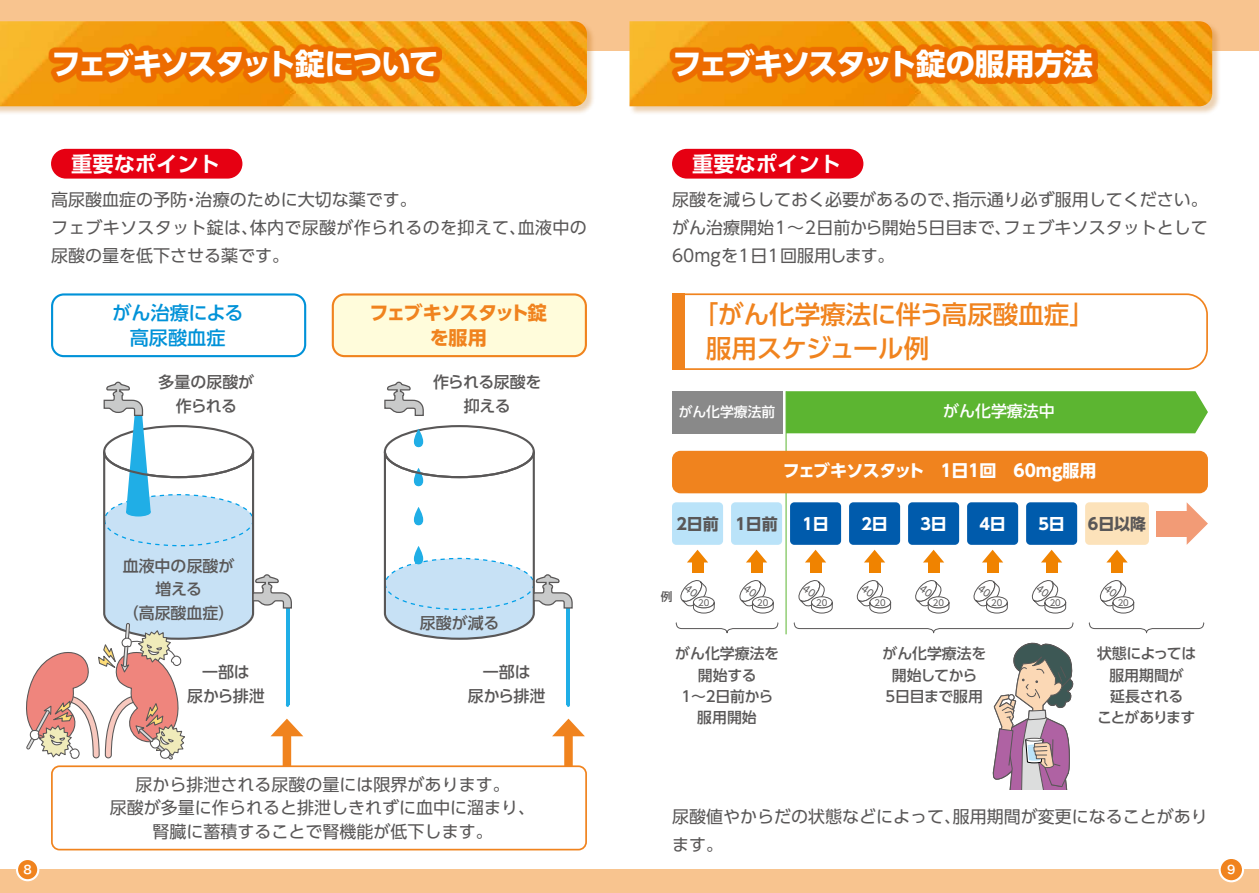
<style>
.page{position:relative;width:1259px;height:893px;background:#fff}
.page>*{position:absolute;margin:0;border:0;box-sizing:border-box;transform-origin:0 0}
.t1{font:700 29.7px "UD Shin Go Pro";letter-spacing:-.065em;color:#fff}
.t2{font:500 25.5px/34px "UD Shin Go Pro";color:#f0831e}
.t3{font:700 21.3px "UD Shin Go Pro De";color:#fff}
.t4{font:700 19.2px/25.5px "UD Shin Go Pro";letter-spacing:-.04em;color:#f0831e;text-align:center}
.t5{font:500 19.2px/25.5px "UD Shin Go Pro";color:#0092d8;text-align:center}
.t6{font:16.95px/27.6px "UD Shin Go Pro";color:#595757}
.t7{font:700 16.95px "UD Shin Go Pro";letter-spacing:-.04em;color:#fff}
.t8{font:500 15.9px/23.4px "UD Shin Go Pro";color:#595757;text-align:center}
.t9{font:500 15.9px/23.4px "UD Shin Go Pro";letter-spacing:-.035em;color:#595757;text-align:center}
.t10{font:700 15.9px "UD Shin Go Pro";letter-spacing:-.005em;color:#595757}
.t11{font:700 15.9px "UD Shin Go Pro";letter-spacing:-.005em;color:#fff}
.t12{font:500 15.9px "UD Shin Go Pro";color:#fff}
.t13{font:500 14.85px/21.3px "UD Shin Go Pro";letter-spacing:-.01em;color:#595757;text-align:center}
.t14{font:500 13.8px "UD Shin Go Pro";color:#fff}
.t15{font:11.7px "Hira Kaku Std N W6";color:#fff}
.t16{font:500 11.7px "UD Shin Go Pro";color:#595757}
.t17{font:8.55px "UD Shin Go Pro";color:#595757}
</style>
<div class="page">
<div style="left:0;top:0;width:1259px;height:51px;background:#f8c48f"></div>
<div style="left:0;top:870px;width:1259px;height:23px;background:#f8c48f"></div>
<div style="left:17px;top:859px;width:21px;height:21px;background:#f0831e;border-radius:50%"></div>
<div style="left:16px;top:858px;width:23px;height:23px;border:2px solid #fff;border-radius:50%"></div>
<div style="left:1219px;top:858px;width:24px;height:23px;background:#f0831e;border-radius:50%"></div>
<div style="left:1218px;top:857px;width:26px;height:25px;border:2px solid #fff;border-radius:50%"></div>
<div style="left:0;top:21px;width:595px;height:94px;background:#bd6600;opacity:.3"></div>
<img style="left:0;top:21px;width:587px;height:85px">
<div style="left:629px;top:21px;width:592px;height:94px;background:#bd6600;opacity:.3"></div>
<img style="left:629px;top:21px;width:583px;height:85px">
<svg style="left:48px;top:43px;width:394px;height:41px;background:#ee7804"></svg>
<svg style="left:669px;top:43px;width:429px;height:41px;background:#ee7503"></svg>
<hr style="left:566px;top:608px;width:4px;height:97px;background:#20aee6">
<svg style="left:384px;top:381px;width:40px;height:35px"></svg>
<svg style="left:383px;top:429px;width:190px;height:211px"></svg>
<hr style="left:785px;top:391px;width:1px;height:243px;background:#5cb531">
<div style="left:672px;top:502px;width:51px;height:43px;background:#bae3f9;border-radius:4px"></div>
<div style="left:1026px;top:502px;width:51px;height:43px;background:#005bac;border-radius:4px"></div>
<div style="left:967px;top:502px;width:51px;height:43px;background:#005bac;border-radius:4px"></div>
<div style="left:908px;top:502px;width:51px;height:43px;background:#005bac;border-radius:4px"></div>
<div style="left:849px;top:502px;width:51px;height:43px;background:#005bac;border-radius:4px"></div>
<div style="left:790px;top:502px;width:51px;height:43px;background:#005bac;border-radius:4px"></div>
<div style="left:731px;top:502px;width:51px;height:43px;background:#bae3f9;border-radius:4px"></div>
<div style="left:1085px;top:502px;width:64px;height:43px;background:#fce2ba;border-radius:4px"></div>
<div style="left:1157px;top:511px;width:34px;height:25px;background:#f29b76"></div>
<div style="left:672px;top:451px;width:536px;height:42px;background:#f0831e;border-radius:9px"></div>
<svg style="left:1186px;top:502px;width:22px;height:43px"></svg>
<div style="left:786px;top:391px;width:422px;height:42px;background:#5cb531"></div>
<div style="left:672px;top:391px;width:110px;height:42px;background:#898989"></div>
<div style="left:691px;top:559px;width:12px;height:14px;background:#f08300"></div>
<svg style="left:687px;top:550px;width:21px;height:12px"></svg>
<div style="left:750px;top:559px;width:12px;height:14px;background:#f08300"></div>
<svg style="left:746px;top:550px;width:21px;height:12px"></svg>
<div style="left:809px;top:559px;width:12px;height:14px;background:#f08300"></div>
<svg style="left:805px;top:550px;width:21px;height:12px"></svg>
<div style="left:868px;top:559px;width:12px;height:14px;background:#f08300"></div>
<svg style="left:864px;top:550px;width:21px;height:12px"></svg>
<div style="left:927px;top:559px;width:12px;height:14px;background:#f08300"></div>
<svg style="left:923px;top:550px;width:21px;height:12px"></svg>
<div style="left:986px;top:559px;width:12px;height:14px;background:#f08300"></div>
<svg style="left:982px;top:550px;width:21px;height:12px"></svg>
<div style="left:1045px;top:559px;width:12px;height:14px;background:#f08300"></div>
<svg style="left:1041px;top:550px;width:21px;height:12px"></svg>
<div style="left:1111px;top:559px;width:12px;height:14px;background:#f08300"></div>
<svg style="left:1107px;top:550px;width:20px;height:12px"></svg>
<svg style="left:793px;top:622px;width:280px;height:12px"></svg>
<svg style="left:675px;top:622px;width:103px;height:12px"></svg>
<svg style="left:1088px;top:622px;width:116px;height:12px"></svg>
<svg style="left:992px;top:642px;width:82px;height:148px"></svg>
<svg style="left:672px;top:293px;width:536px;height:77px"></svg>
<div style="left:283px;top:729px;width:8px;height:61px;background:#f0831e"></div>
<div style="left:564px;top:729px;width:9px;height:61px;background:#f0831e"></div>
<svg style="left:552px;top:719px;width:33px;height:17px"></svg>
<div style="left:52px;top:766px;width:534px;height:84px;background:#fff;border-radius:8px"></div>
<div style="left:51px;top:765px;width:536px;height:85px;border:2px solid #f0831e;border-radius:8px"></div>
<div style="left:51px;top:149px;width:191px;height:30px;background:#e60012;border-radius:15px"></div>
<div style="left:672px;top:149px;width:191px;height:30px;background:#e60012;border-radius:15px"></div>
<div style="left:333px;top:294px;width:253px;height:62px;background:#fffcdb;border-radius:12px"></div>
<div style="left:332px;top:293px;width:255px;height:64px;border:2px solid #f0831e;border-radius:12px"></div>
<div style="left:51px;top:293px;width:255px;height:64px;border:2px solid #0092d8;border-radius:12px"></div>
<svg style="left:26px;top:381px;width:277px;height:380px"></svg>
<svg style="left:1099px;top:580px;width:35px;height:34px"></svg>
<svg style="left:1031px;top:580px;width:35px;height:34px"></svg>
<svg style="left:973px;top:580px;width:35px;height:34px"></svg>
<svg style="left:915px;top:580px;width:34px;height:34px"></svg>
<svg style="left:856px;top:580px;width:35px;height:34px"></svg>
<svg style="left:798px;top:580px;width:35px;height:34px"></svg>
<svg style="left:739px;top:580px;width:35px;height:34px"></svg>
<svg style="left:680px;top:580px;width:35px;height:34px"></svg>
<h1 class="t1" style="left:51px;top:40px;width:389px">フェブキソスタット錠について</h1>
<h1 class="t1" style="left:672px;top:40px;width:423px">フェブキソスタット錠の服用方法</h1>
<p class="t3" style="left:71px;top:146px;width:150px">重要なポイント</p>
<p class="t3" style="left:692px;top:146px;width:150px">重要なポイント</p>
<p class="t6" style="left:51px;top:186px;width:537px">高尿酸血症の予防・治療のために大切な薬です。<br>フェブキソスタット錠は、体内で尿酸が作られるのを抑えて、血液中の尿酸の量を低下させる薬です。</p>
<p class="t6" style="left:672px;top:186px;width:537px;text-align:justify">尿酸を減らしておく必要があるので、指示通り必ず服用してください。がん治療開始1～2日前から開始5日目まで、フェブキソスタットとして60mgを1日1回服用します。</p>
<h2 class="t2" style="left:706px;top:297px;width:390px;text-indent:-13px">「がん化学療法に伴う高尿酸血症」服用スケジュール例</h2>
<p class="t5" style="left:112px;top:299px;width:133px">がん治療による高尿酸血症</p>
<p class="t4" style="left:369px;top:299px;width:179px">フェブキソスタット錠を服用</p>
<p class="t8" style="left:158px;top:370px;width:97px">多量の尿酸が作られる</p>
<p class="t8" style="left:123px;top:554px;width:113px">血液中の尿酸が増える<br>（高尿酸血症）</p>
<p class="t8" style="left:187px;top:660px;width:79px">一部は<br>尿から排泄</p>
<p class="t9" style="left:433px;top:370px;width:110px">作られる尿酸を抑える</p>
<p class="t8" style="left:420px;top:611px;width:81px">尿酸が減る</p>
<p class="t8" style="left:468px;top:660px;width:79px">一部は<br>尿から排泄</p>
<p class="t6" style="left:110px;top:772px;width:427px;line-height:23.4px;text-align:center">尿から排泄される尿酸の量には限界があります。<br>尿酸が多量に作られると排泄しきれずに血中に溜まり、腎臓に蓄積することで腎機能が低下します。</p>
<p class="t14" style="left:678px;top:400px;width:98px">がん化学療法前</p>
<p class="t12" style="left:943px;top:398px;width:113px">がん化学療法中</p>
<p class="t7" style="left:783px;top:457px;width:315px">フェブキソスタット　１日１回　60mg服用</p>
<p class="t10" style="left:676px;top:511px;width:103px">2日前 1日前</p>
<p class="t11" style="left:802px;top:511px;width:28px">1日</p>
<p class="t11" style="left:861px;top:511px;width:28px">2日</p>
<p class="t11" style="left:920px;top:511px;width:28px">3日</p>
<p class="t11" style="left:979px;top:511px;width:28px">4日</p>
<p class="t11" style="left:1038px;top:511px;width:28px">5日</p>
<p class="t10" style="left:1088px;top:511px;width:60px">6日以降</p>
<p class="t16" style="left:661px;top:587px;width:13px">例</p>
<p class="t17" style="left:698px;top:595px;width:13px">20</p>
<p class="t17" style="left:757px;top:595px;width:13px">20</p>
<p class="t17" style="left:816px;top:595px;width:13px">20</p>
<p class="t17" style="left:874px;top:595px;width:13px">20</p>
<p class="t17" style="left:933px;top:595px;width:13px">20</p>
<p class="t17" style="left:991px;top:595px;width:13px">20</p>
<p class="t17" style="left:1049px;top:595px;width:13px">20</p>
<p class="t17" style="left:1117px;top:595px;width:13px">20</p>
<p class="t13" style="left:675px;top:643px;width:105px">がん化学療法を開始する<br>1～2日前から服用開始</p>
<p class="t13" style="left:882px;top:643px;width:105px">がん化学療法を開始してから<br>5日目まで服用</p>
<p class="t13" style="left:1097px;top:643px;width:101px">状態によっては服用期間が<br>延長される<br>ことがあります</p>
<p class="t6" style="left:672px;top:802px;width:537px">尿酸値やからだの状態などによって、服用期間が変更になることがあります。</p>
<p class="t15" style="left:23px;top:861px;width:10px">8</p>
<p class="t15" style="left:1227px;top:861px;width:10px">9</p>
</div>
